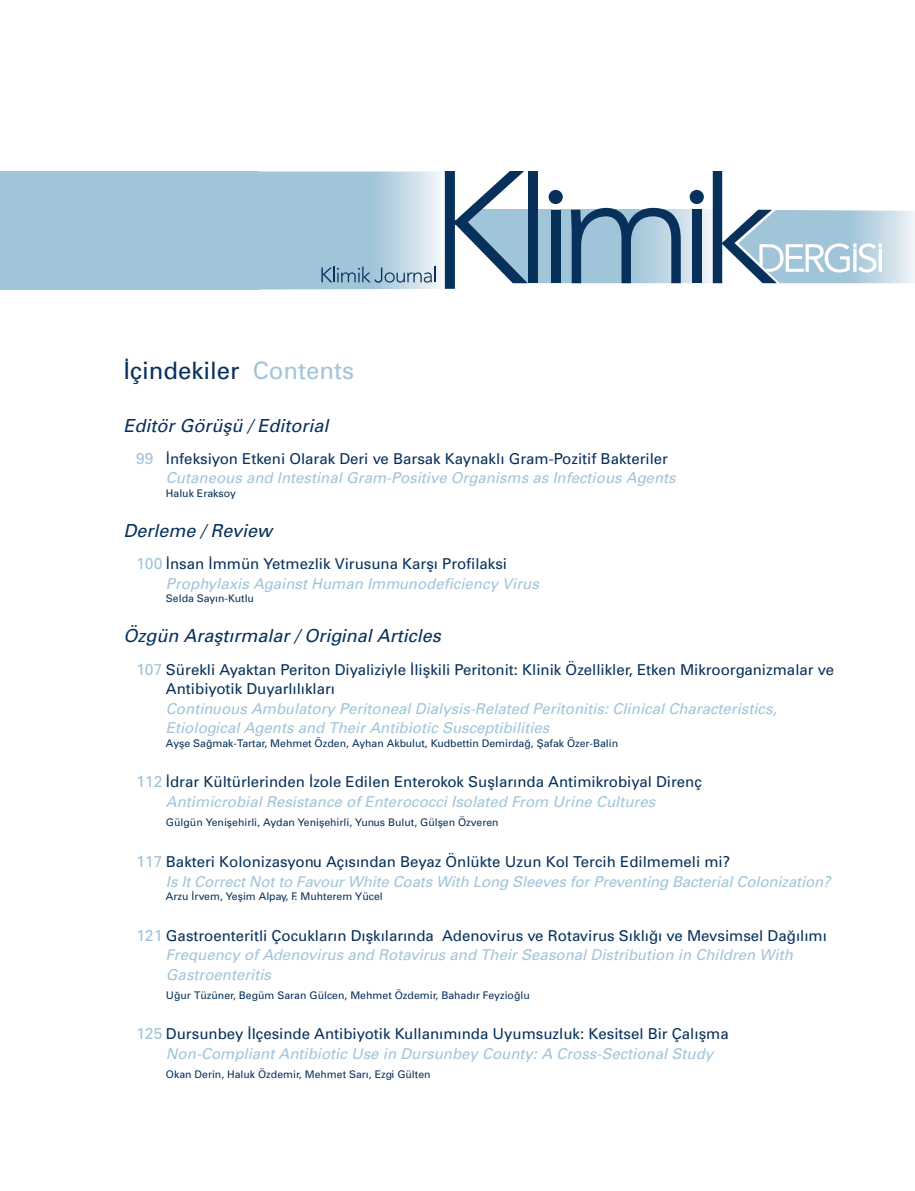
<style>
.page{position:relative;width:915px;height:1191px;background:#fff}
.page>*{position:absolute;margin:0;border:0;box-sizing:border-box;transform-origin:0 0}
.t1{font:24px "Univers Tr";color:#07315b}
.t2{font:18px "Univers Italic Tr";color:#07315b}
.t3{font:15px/19.5px "Univers Italic Tr";color:#a0c5d8}
.t4{font:15px/19.5px "Univers Tr";color:#07315b}
.t5{font:10.5px "Univers Tr";color:#07315b}
.s1{color:#a0c5d8}
.s2{font-size:15.75px;color:#a0c5d8}
</style>
<div class="page">
<svg style="left:258px;top:171px;width:656px;height:118px"></svg>
<div style="left:0;top:171px;width:258px;height:118px;background:#a0c5d8"></div>
<h1 class="t1" style="left:123px;top:355px;width:232px">İçindekiler <span class="s1">Contents</span></h1>
<p class="t2" style="left:123px;top:414px;width:207px">Editör Görüşü / Editorial</p>
<p class="t4" style="left:136px;top:448px;width:533px"><span class="s2">99</span> İnfeksiyon Etkeni Olarak Deri ve Barsak Kaynaklı Gram-Pozitif Bakteriler</p>
<p class="t3" style="left:166px;top:468px;width:511px">Cutaneous and Intestinal Gram-Positive Organisms as Infectious Agents</p>
<p class="t5" style="left:166px;top:487px;width:71px">Haluk Eraksoy</p>
<p class="t2" style="left:123px;top:519px;width:150px">Derleme / Review</p>
<p class="t4" style="left:136px;top:554px;width:372px"><span class="s2">100</span> İnsan İmmün Yetmezlik Virusuna Karşı Profilaksi</p>
<p class="t3" style="left:166px;top:573px;width:374px">Prophylaxis Against Human Immunodeficiency Virus</p>
<p class="t5" style="left:166px;top:592px;width:89px">Selda Sayın-Kutlu</p>
<p class="t2" style="left:123px;top:624px;width:319px">Özgün Araştırmalar / Original Articles</p>
<p class="t4" style="left:166px;top:659px;width:669px;text-indent:-30px"><span class="s2">107</span> Sürekli Ayaktan Periton Diyaliziyle İlişkili Peritonit: Klinik Özellikler, Etken Mikroorganizmalar ve<br>Antibiyotik Duyarlılıkları</p>
<p class="t3" style="left:166px;top:698px;width:612px">Continuous Ambulatory Peritoneal Dialysis-Related Peritonitis: Clinical Characteristics,<br>Etiological Agents and Their Antibiotic Susceptibilities</p>
<p class="t5" style="left:166px;top:736px;width:453px">Ayşe Sağmak-Tartar, Mehmet Özden, Ayhan Akbulut, Kudbettin Demirdağ, Şafak Özer-Balin</p>
<p class="t4" style="left:136px;top:772px;width:567px"><span class="s2">112</span> İdrar Kültürlerinden İzole Edilen Enterokok Suşlarında Antimikrobiyal Direnç</p>
<p class="t3" style="left:166px;top:791px;width:490px">Antimicrobial Resistance of Enterococci Isolated From Urine Cultures</p>
<p class="t5" style="left:166px;top:816px;width:334px">Gülgün Yenişehirli, Aydan Yenişehirli, Yunus Bulut, Gülşen Özveren</p>
<p class="t4" style="left:136px;top:851px;width:595px"><span class="s2">117</span> Bakteri Kolonizasyonu Açısından Beyaz Önlükte Uzun Kol Tercih Edilmemeli mi?</p>
<p class="t3" style="left:166px;top:871px;width:666px">Is It Correct Not to Favour White Coats With Long Sleeves for Preventing Bacterial Colonization?</p>
<p class="t5" style="left:166px;top:890px;width:218px">Arzu İrvem, Yeşim Alpay, F. Muhterem Yücel</p>
<p class="t4" style="left:136px;top:925px;width:692px"><span class="s2">121</span> Gastroenteritli Çocukların Dışkılarında Adenovirus ve Rotavirus Sıklığı ve Mevsimsel Dağılımı</p>
<p class="t3" style="left:166px;top:945px;width:628px">Frequency of Adenovirus and Rotavirus and Their Seasonal Distribution in Children With<br>Gastroenteritis</p>
<p class="t5" style="left:166px;top:988px;width:365px">Uğur Tüzüner, Begüm Saran Gülcen, Mehmet Özdemir, Bahadır Feyzioğlu</p>
<p class="t4" style="left:136px;top:1024px;width:593px"><span class="s2">125</span> Dursunbey İlçesinde Antibiyotik Kullanımında Uyumsuzluk: Kesitsel Bir Çalışma</p>
<p class="t3" style="left:166px;top:1043px;width:548px">Non-Compliant Antibiotic Use in Dursunbey County: A Cross-Sectional Study</p>
<p class="t5" style="left:166px;top:1067px;width:266px">Okan Derin, Haluk Özdemir, Mehmet Sarı, Ezgi Gülten</p>
</div>
